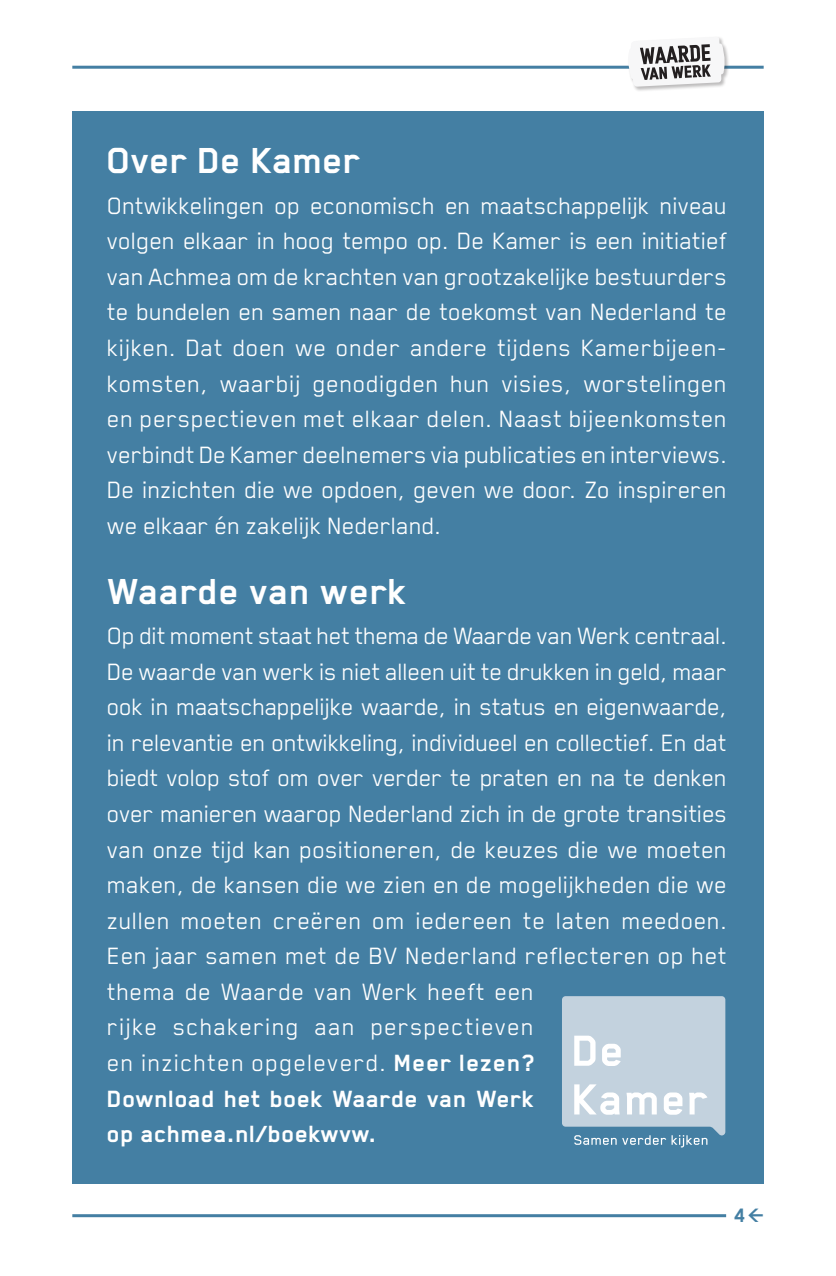
<style>
.page{position:relative;width:836px;height:1276px;background:#fff}
.page>*{position:absolute;margin:0;border:0;box-sizing:border-box;transform-origin:0 0}
.t1{font:700 41.85px "Blender Pro";letter-spacing:.005em;color:#fff}
.t2{font:27.15px/35.5px "Blender Pro";letter-spacing:-.01em;color:#fff;text-align:justify}
.t3{font:700 22.5px "Blender Pro";color:#447fa3}
.s1{font-weight:700}
</style>
<div class="page">
<hr style="left:72px;top:66px;width:691px;height:3px;background:#447fa3">
<div style="left:628px;top:37px;width:102px;height:55px;background:#231f20;opacity:.3"></div>
<svg style="left:626px;top:37px;width:100px;height:50px"></svg>
<hr style="left:72px;top:1214px;width:654px;height:3px;background:#447fa3">
<div style="left:72px;top:112px;width:691px;height:1072px;background:#447fa3"></div>
<svg style="left:562px;top:996px;width:163px;height:151px"></svg>
<p class="t1" style="left:108px;top:138px;width:255px">Over De Kamer</p>
<p class="t2" style="left:108px;top:187px;width:621px">Ontwikkelingen op economisch en maatschappelijk niveau volgen elkaar in hoog tempo op. De Kamer is een initiatief van Achmea om de krachten van grootzakelijke bestuurders te bundelen en samen naar de toekomst van Nederland te kijken. Dat doen we onder andere tijdens Kamerbijeen&shy;komsten, waarbij genodigden hun visies, worstelingen en perspectieven met elkaar delen. Naast bijeenkomsten verbindt De Kamer deelnemers via publicaties en interviews.<br>De inzichten die we opdoen, geven we door. Zo inspireren we elkaar én zakelijk Nederland.</p>
<p class="t1" style="left:108px;top:568px;width:301px">Waarde van werk</p>
<p class="t2" style="left:108px;top:617px;width:621px;text-align:left">Op dit moment staat het thema de Waarde van Werk centraal.<br>De waarde van werk is niet alleen uit te drukken in geld, maar ook in maatschappelijke waarde, in status en eigenwaarde, in relevantie en ontwikkeling, individueel en collectief. En dat biedt volop stof om over verder te praten en na te denken over manieren waarop Nederland zich in de grote transities van onze tijd kan positioneren, de keuzes die we moeten maken, de kansen die we zien en de mogelijkheden die we zullen moeten creëren om iedereen te laten meedoen.<br>Een jaar samen met de BV Nederland reflecteren op het thema de Waarde van Werk heeft een<br>rijke schakering aan perspectieven<br>en inzichten opgeleverd. <span class="s1">Meer lezen?<br>Download het boek Waarde van Werk<br>op achmea.nl/boekwvw.</span></p>
<p class="t3" style="left:734px;top:1203px;width:32px">4 &lt;</p>
</div>
